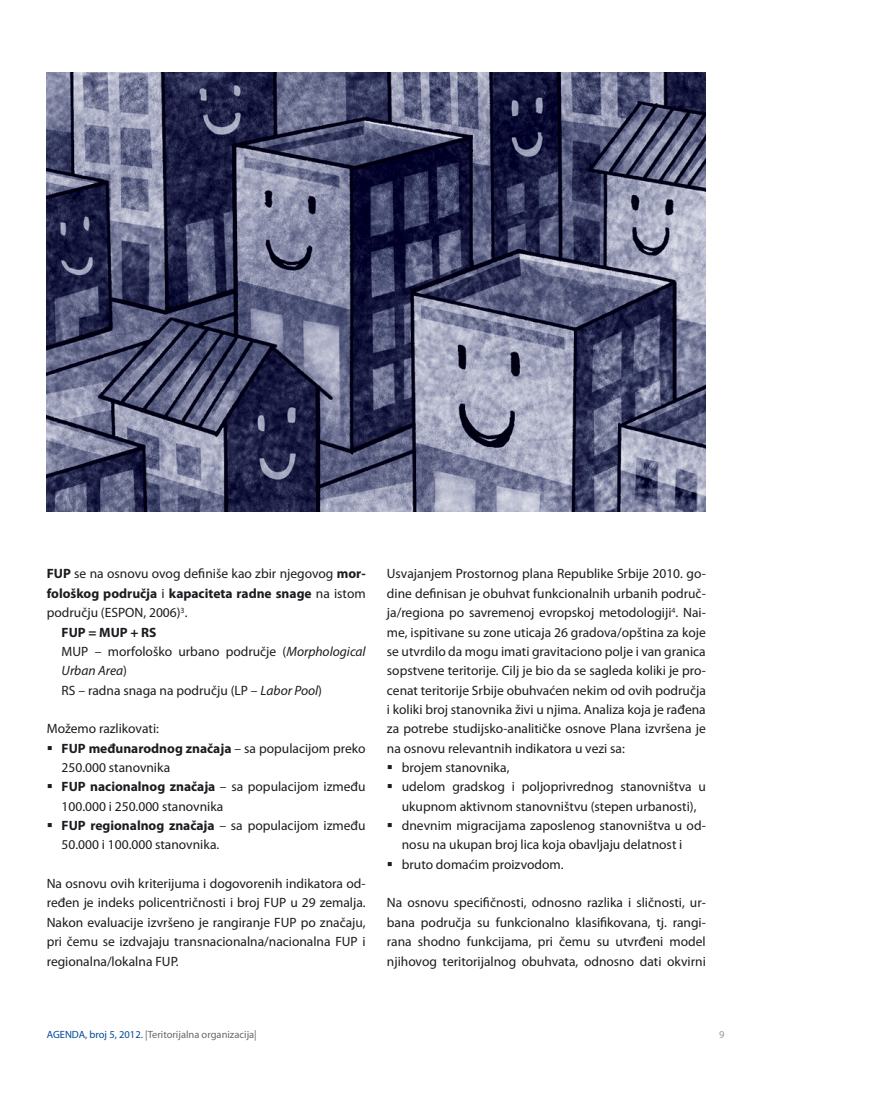
<style>
.page{position:relative;width:893px;height:1106px;background:#fff}
.page>*{position:absolute;margin:0;border:0;box-sizing:border-box;transform-origin:0 0}
.t1{font:13.5px/19.4px "Myriad Pro";color:#1b1c20;text-align:justify}
.t2{font:700 13.5px "Myriad Pro";color:#1b1c20}
.t3{font:italic 13.5px "Myriad Pro";color:#1b1c20}
.t4{font:10.5px "Myriad Pro";color:#68676c}
.t5{font:10.5px "Myriad Pro";color:#98989c}
.s1{font-weight:700}
.s2{font-weight:400}
.s3{font-style:italic}
.s4{font-style:normal}
.s5{color:#00489b}
</style>
<div class="page">
<img style="left:47px;top:72px;width:659px;height:439px">
<p class="t1" style="left:47px;top:564px;width:320px"><span class="s1">FUP</span> se na osnovu ovog definiše kao zbir njegovog <span class="s1">mor-</span></p>
<p class="t2" style="left:47px;top:584px;width:320px">fološkog područja <span class="s2">i</span> kapaciteta radne snage <span class="s2">na istom</span></p>
<p class="t1" style="left:47px;top:602px;width:142px">području (ESPON, 2006)<sup>3</sup>.</p>
<p class="t2" style="left:62px;top:623px;width:96px">FUP = MUP + RS</p>
<p class="t1" style="left:62px;top:641px;width:306px">MUP – morfološko urbano područje (<span class="s3">Morphological</span></p>
<p class="t3" style="left:62px;top:662px;width:67px">Urban Area<span class="s4">)</span></p>
<p class="t1" style="left:62px;top:680px;width:262px">RS – radna snaga na području (LP – <span class="s3">Labor Pool</span>)</p>
<p class="t1" style="left:62px;top:719px;width:306px;text-align:left;text-indent:-15px">Možemo razlikovati:<br><span class="s1">FUP međunarodnog značaja</span> – sa populacijom preko 250.000 stanovnika<br><span class="s1">FUP nacionalnog značaja</span> – sa populacijom između 100.000 i 250.000 stanovnika<br><span class="s1">FUP regionalnog značaja</span> – sa populacijom između 50.000 i 100.000 stanovnika.</p>
<p class="t1" style="left:47px;top:873px;width:320px">Na osnovu ovih kriterijuma i dogovorenih indikatora od&shy;ređen je indeks policentričnosti i broj FUP u 29 zemalja.<br>Nakon evaluacije izvršeno je rangiranje FUP po značaju, pri čemu se izdvajaju transnacionalna/nacionalna FUP i regionalna/lokalna FUP.</p>
<p class="t1" style="left:387px;top:564px;width:320px">Usvajanjem Prostornog plana Republike Srbije 2010. go-</p>
<p class="t1" style="left:387px;top:583px;width:320px">dine definisan je obuhvat funkcionalnih urbanih područ-</p>
<p class="t1" style="left:387px;top:602px;width:320px">ja/regiona po savremenoj evropskoj metodologiji<sup>4</sup>. Nai-</p>
<p class="t1" style="left:387px;top:622px;width:320px">me, ispitivane su zone uticaja 26 gradova/opština za koje</p>
<p class="t1" style="left:387px;top:641px;width:320px">se utvrdilo da mogu imati gravitaciono polje i van granica</p>
<p class="t1" style="left:387px;top:661px;width:320px">sopstvene teritorije. Cilj je bio da se sagleda koliki je pro-</p>
<p class="t1" style="left:387px;top:680px;width:320px">cenat teritorije Srbije obuhvaćen nekim od ovih područja</p>
<p class="t1" style="left:387px;top:699px;width:320px">i koliki broj stanovnika živi u njima. Analiza koja je rađena</p>
<p class="t1" style="left:387px;top:719px;width:320px">za potrebe studijsko-analitičke osnove Plana izvršena je</p>
<p class="t1" style="left:387px;top:738px;width:239px">na osnovu relevantnih indikatora u vezi sa:</p>
<p class="t1" style="left:402px;top:757px;width:109px">brojem stanovnika,</p>
<p class="t1" style="left:402px;top:777px;width:306px">udelom gradskog i poljoprivrednog stanovništva u</p>
<p class="t1" style="left:402px;top:796px;width:296px">ukupnom aktivnom stanovništvu (stepen urbanosti),</p>
<p class="t1" style="left:402px;top:815px;width:305px">dnevnim migracijama zaposlenog stanovništva u od-</p>
<p class="t1" style="left:402px;top:835px;width:282px">nosu na ukupan broj lica koja obavljaju delatnost i</p>
<p class="t1" style="left:402px;top:854px;width:163px">bruto domaćim proizvodom.</p>
<p class="t1" style="left:387px;top:893px;width:320px">Na osnovu specifičnosti, odnosno razlika i sličnosti, ur&shy;bana područja su funkcionalno klasifikovana, tj. rangi&shy;rana shodno funkcijama, pri čemu su utvrđeni model njihovog teritorijalnog obuhvata, odnosno dati okvirni</p>
<p class="t4" style="left:47px;top:1028px;width:212px"><span class="s5">AGENDA, broj 5, 2012.</span> |Teritorijalna organizacija|</p>
<p class="t5" style="left:719px;top:1028px;width:7px">9</p>
</div>
